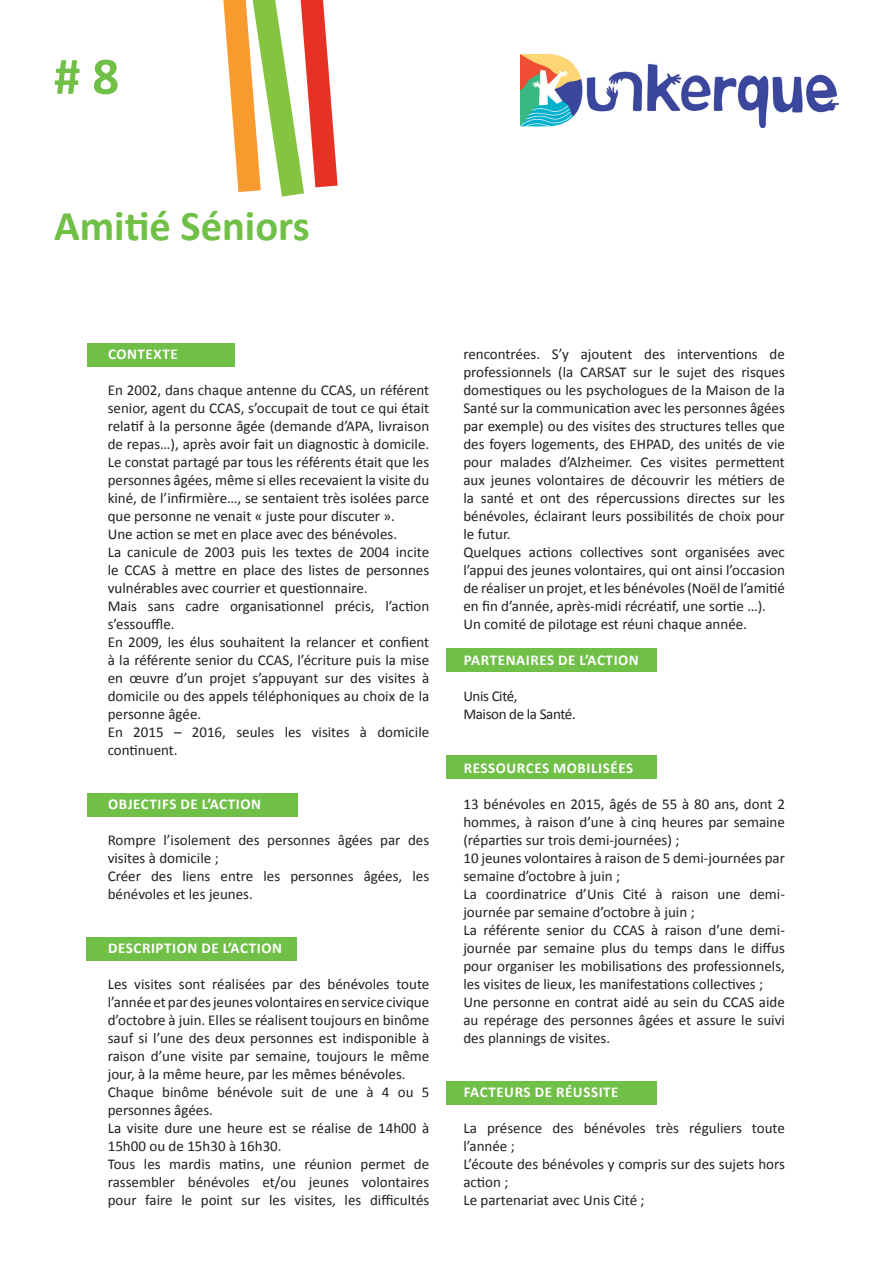
<style>
.page{position:relative;width:893px;height:1263px;background:#fff}
.page>*{position:absolute;margin:0;border:0;box-sizing:border-box;transform-origin:0 0}
.t1{font:700 52.95px "Calibri";color:#70bf47}
.t2{font:700 42.45px "Calibri";color:#70bf47}
.t3{font:15px/18px "Calibri";color:#231f20}
.t4{font:700 15px "Calibri";letter-spacing:.04em;color:#fff}
.t5{font:15px/18px "Calibri";letter-spacing:-.025em;color:#231f20}
</style>
<div class="page">
<div style="left:446px;top:755px;width:211px;height:23px;background:#70bf47"></div>
<div style="left:446px;top:649px;width:210px;height:23px;background:#70bf47"></div>
<div style="left:446px;top:1081px;width:211px;height:23px;background:#70bf47"></div>
<div style="left:87px;top:937px;width:210px;height:23px;background:#70bf47"></div>
<div style="left:87px;top:793px;width:211px;height:23px;background:#70bf47"></div>
<div style="left:87px;top:343px;width:148px;height:23px;background:#70bf47"></div>
<svg style="left:223px;top:0;width:115px;height:197px"></svg>
<img style="left:521px;top:54px;width:318px;height:74px">
<p class="t1" style="left:54px;top:42px;width:67px"># 8</p>
<p class="t2" style="left:54px;top:199px;width:257px">AMITIÉ SÉNIORS</p>
<p class="t4" style="left:108px;top:344px;width:71px">CONTEXTE</p>
<p class="t3" style="left:108px;top:381px;width:323px">En 2002, dans chaque antenne du CCAS, un référent senior, agent du CCAS, s’occupait de tout ce qui était relatif à la personne âgée (demande d’APA, livraison de repas…), après avoir fait un diagnostic à domicile.<br>Le constat partagé par tous les référents était que les personnes âgées, même si elles recevaient la visite du kiné, de l’infirmière…, se sentaient très isolées parce que personne ne venait « juste pour discuter ».<br>Une action se met en place avec des bénévoles.<br>La canicule de 2003 puis les textes de 2004 incite le CCAS à mettre en place des listes de personnes vulnérables avec courrier et questionnaire.<br>Mais sans cadre organisationnel précis, l’action s’essouffle.<br>En 2009, les élus souhaitent la relancer et confient à la référente senior du CCAS, l’écriture puis la mise en œuvre d’un projet s’appuyant sur des visites à domicile ou des appels téléphoniques au choix de la personne âgée.<br>En 2015 – 2016, seules les visites à domicile continuent.</p>
<p class="t4" style="left:108px;top:794px;width:19px">OBJECTIFS</p>
<p class="t4" style="left:181px;top:794px;width:39px">DE L’ACTION</p>
<p class="t3" style="left:108px;top:831px;width:323px">Rompre l’isolement des personnes âgées par des visites à domicile ;<br>Créer des liens entre les personnes âgées, les bénévoles et les jeunes.</p>
<p class="t4" style="left:108px;top:938px;width:19px">DESCRIPTION</p>
<p class="t4" style="left:201px;top:938px;width:39px">DE L’ACTION</p>
<p class="t3" style="left:108px;top:975px;width:323px">Les visites sont réalisées par des bénévoles toute l’année et par des jeunes volontaires en service civique d’octobre à juin. Elles se réalisent toujours en binôme sauf si l’une des deux personnes est indisponible à raison d’une visite par semaine, toujours le même jour, à la même heure, par les mêmes bénévoles.<br>Chaque binôme bénévole suit de une à 4 ou 5 personnes âgées.<br>La visite dure une heure est se réalise de 14h00 à 15h00 ou de 15h30 à 16h30.<br>Tous les mardis matins, une réunion permet de rassembler bénévoles et/ou jeunes volontaires pour faire le point sur les visites, les difficultés</p>
<p class="t3" style="left:463px;top:345px;width:323px">rencontrées. S’y ajoutent des interventions de professionnels (la CARSAT sur le sujet des risques domestiques ou les psychologues de la Maison de la Santé sur la communication avec les personnes âgées par exemple) ou des visites des structures telles que des foyers logements, des EHPAD, des unités de vie pour malades d’Alzheimer. Ces visites permettent aux jeunes volontaires de découvrir les métiers de la santé et ont des répercussions directes sur les bénévoles, éclairant leurs possibilités de choix pour le futur.<br>Quelques actions collectives sont organisées avec l’appui des jeunes volontaires, qui ont ainsi l’occasion de réaliser un projet, et les bénévoles (Noël de l’amitié en fin d’année, après-midi récréatif, une sortie …).<br>Un comité de pilotage est réuni chaque année.</p>
<p class="t4" style="left:464px;top:650px;width:17px">PARTENAIRES</p>
<p class="t4" style="left:558px;top:650px;width:39px">DE L’ACTION</p>
<p class="t5" style="left:463px;top:687px;width:114px">Unis Cité,<br>Maison de la Santé.</p>
<p class="t4" style="left:464px;top:758px;width:19px">RESSOURCES</p>
<p class="t4" style="left:553px;top:758px;width:9px">MOBILISÉES</p>
<p class="t3" style="left:463px;top:795px;width:323px">13 bénévoles en 2015, âgés de 55 à 80 ans, dont 2 hommes, à raison d’une à cinq heures par semaine (réparties sur trois demi-journées) ;<br>10 jeunes volontaires à raison de 5 demi-journées par semaine d’octobre à juin ;<br>La coordinatrice d’Unis Cité à raison une demi&shy;journée par semaine d’octobre à juin ;<br>La référente senior du CCAS à raison d’une demi&shy;journée par semaine plus du temps dans le diffus pour organiser les mobilisations des professionnels, les visites de lieux, les manifestations collectives ; Une personne en contrat aidé au sein du CCAS aide au repérage des personnes âgées et assure le suivi des plannings de visites.</p>
<p class="t4" style="left:464px;top:1082px;width:17px">FACTEURS</p>
<p class="t4" style="left:535px;top:1082px;width:30px">DE RÉUSSITE</p>
<p class="t3" style="left:463px;top:1119px;width:323px">La présence des bénévoles très réguliers toute l’année ;<br>L’écoute des bénévoles y compris sur des sujets hors action ;<br>Le partenariat avec Unis Cité ;</p>
</div>
